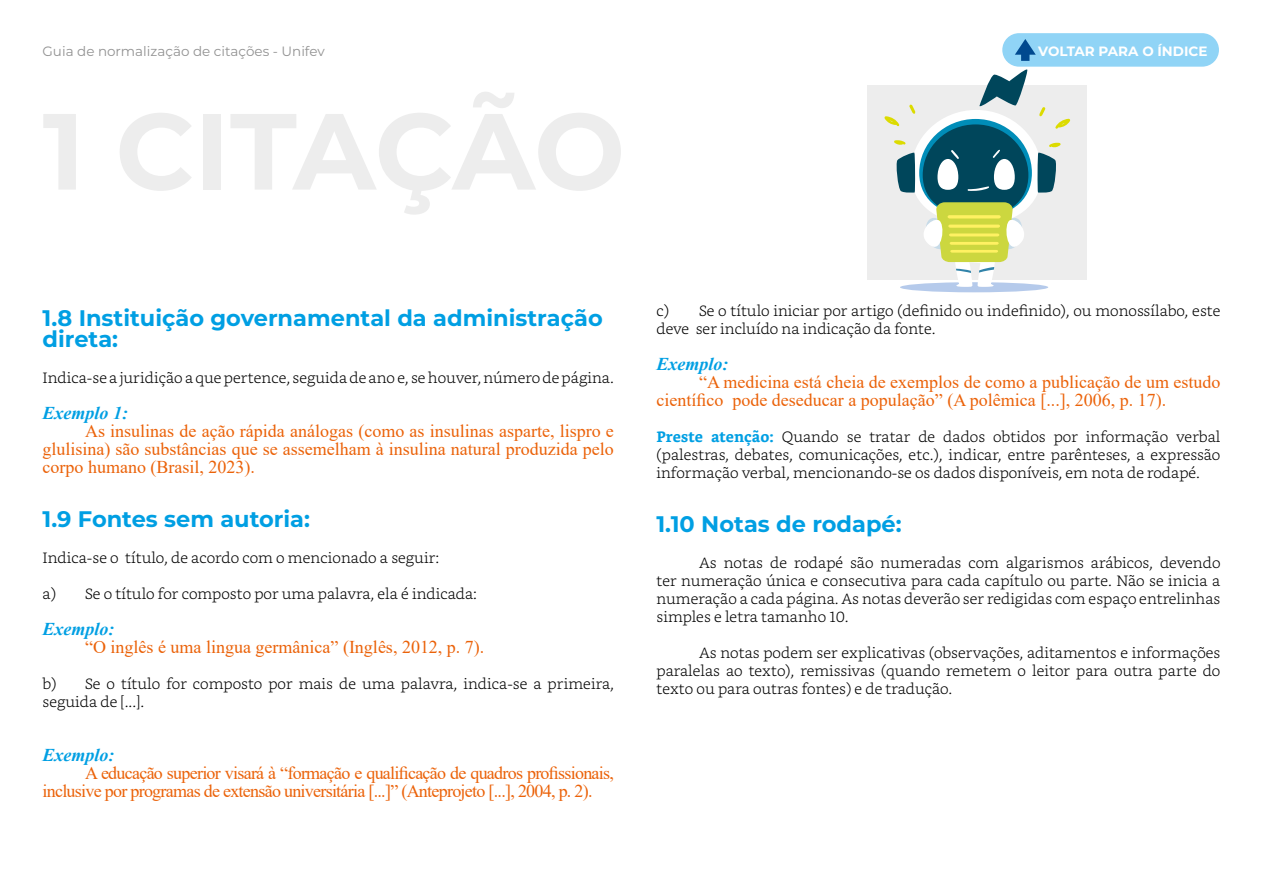
<style>
.page{position:relative;width:1263px;height:893px;background:#fff}
.page>*{position:absolute;margin:0;border:0;box-sizing:border-box;transform-origin:0 0}
.t1{font:700 22.5px/21px "Montserrat";color:#009fe3}
.t2{font:18px/18px "Times New Roman";color:#eb6209;text-align:justify}
.t3{font:18px/18px "Times New Roman";letter-spacing:-.04em;color:#eb6209}
.t4{font:italic 700 18px "Times New Roman";color:#009fe3}
.t5{font:300 15px/18px "Bookerly";color:#000;text-align:justify}
.t6{font:13.5px "Montserrat";color:#929292}
.t7{font:700 13.5px "Montserrat";color:#fff}
.s1{font-weight:700;color:#009fe3}
</style>
<div class="page">
<div style="left:1002px;top:33px;width:217px;height:34px;background:#90d4f6;border-radius:17px"></div>
<svg style="left:1015px;top:39px;width:21px;height:22px"></svg>
<div style="left:867px;top:85px;width:219px;height:194px;background:#ededed"></div>
<svg style="left:884px;top:69px;width:186px;height:223px"></svg>
<p class="t6" style="left:43px;top:42px;width:284px">Guia de normalização de citações - Unifev</p>
<p class="t7" style="left:1038px;top:41px;width:171px">VOLTAR PARA O ÍNDICE</p>
<h1 class="t1" style="left:43px;top:306px;width:562px">1.8 Instituição governamental da administração direta:</h1>
<p class="t5" style="left:43px;top:369px;width:573px">Indica-se a juridição a que pertence, seguida de ano e, se houver, número de página.</p>
<p class="t4" style="left:43px;top:400px;width:87px">Exemplo 1:</p>
<p class="t2" style="left:43px;top:421px;width:573px;text-indent:43px">As insulinas de ação rápida análogas (como as insulinas asparte, lispro e glulisina) são substâncias que se assemelham à insulina natural produzida pelo corpo humano (Brasil, 2023).</p>
<h1 class="t1" style="left:43px;top:507px;width:269px">1.9 Fontes sem autoria:</h1>
<p class="t5" style="left:43px;top:549px;width:398px">Indica-se o título, de acordo com o mencionado a seguir:</p>
<p class="t5" style="left:43px;top:585px;width:436px">a) Se o título for composto por uma palavra, ela é indicada:</p>
<p class="t4" style="left:43px;top:616px;width:73px">Exemplo:</p>
<p class="t2" style="left:85px;top:637px;width:401px">“O inglês é uma lingua germânica” (Inglês, 2012, p. 7).</p>
<p class="t5" style="left:43px;top:675px;width:573px">b) Se o título for composto por mais de uma palavra, indica-se a primeira, seguida de [...].</p>
<p class="t4" style="left:43px;top:742px;width:73px">Exemplo:</p>
<p class="t3" style="left:43px;top:763px;width:573px;text-indent:43px">A educação superior visará à “formação e qualificação de quadros profissionais, inclusive por programas de extensão universitária [...]” (Anteprojeto [...], 2004, p. 2).</p>
<p class="t5" style="left:656px;top:302px;width:565px">c) Se o título iniciar por artigo (definido ou indefinido), ou monossílabo, este deve ser incluído na indicação da fonte.</p>
<p class="t4" style="left:656px;top:351px;width:73px">Exemplo:</p>
<p class="t2" style="left:656px;top:372px;width:565px;text-indent:43px">“A medicina está cheia de exemplos de como a publicação de um estudo científico pode deseducar a população” (A polêmica [...], 2006, p. 17).</p>
<p class="t5" style="left:656px;top:428px;width:565px"><span class="s1">Preste atenção:</span> Quando se tratar de dados obtidos por informação verbal (palestras, debates, comunicações, etc.), indicar, entre parênteses, a expressão informação verbal, mencionando-se os dados disponíveis, em nota de rodapé.</p>
<h1 class="t1" style="left:656px;top:512px;width:247px">1.10 Notas de rodapé:</h1>
<p class="t5" style="left:656px;top:554px;width:565px;text-indent:43px">As notas de rodapé são numeradas com algarismos arábicos, devendo ter numeração única e consecutiva para cada capítulo ou parte. Não se inicia a numeração a cada página. As notas deverão ser redigidas com espaço entrelinhas simples e letra tamanho 10.</p>
<p class="t5" style="left:656px;top:644px;width:565px;text-indent:43px">As notas podem ser explicativas (observações, aditamentos e informações paralelas ao texto), remissivas (quando remetem o leitor para outra parte do texto ou para outras fontes) e de tradução.</p>
</div>
